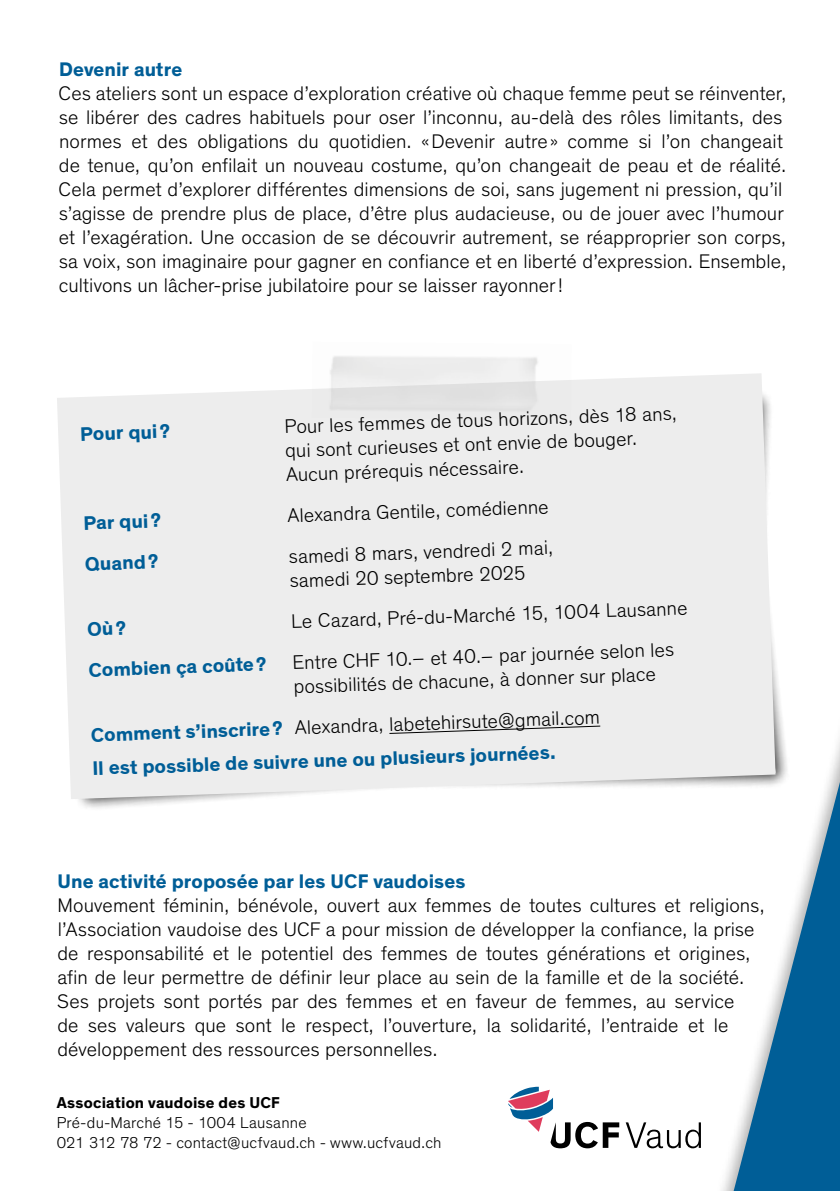
<style>
.page{position:relative;width:840px;height:1191px;background:#fff}
.page>*{position:absolute;margin:0;border:0;box-sizing:border-box;transform-origin:0 0}
.t1{font:300 20px/24px "Theinhardt";letter-spacing:.005em;color:#000}
.t2{font:700 20px/41px "Theinhardt";letter-spacing:.005em;color:#005e97}
.t3{font:300 16px/20px "Theinhardt";letter-spacing:.015em;color:#000}
.t4{font:700 16px "Theinhardt";letter-spacing:.015em;color:#000}
</style>
<div class="page">
<div style="left:57px;top:377px;width:611px;height:422px;background:#ededed"></div>
<img style="left:312px;top:356px;width:259px;height:64px">
<div style="left:668px;top:176px;width:171px;height:1015px;background:#000;opacity:.3"></div>
<svg style="left:729px;top:782px;width:110px;height:409px"></svg>
<svg style="left:625px;top:1122px;width:75px;height:26px"></svg>
<svg style="left:508px;top:1086px;width:111px;height:62px"></svg>
<svg style="left:388px;top:725px;width:213px;height:9px;background:#d2d2d2"></svg>
<p class="t2" style="left:59px;top:49px;width:124px">Devenir autre</p>
<p class="t1" style="left:59px;top:81px;width:728px">Ces ateliers sont un espace d’exploration créative où chaque femme peut se réinventer, se libérer des cadres habituels pour oser l’inconnu, au-delà des rôles limitants, des normes et des obligations du quotidien. «Devenir autre» comme si l’on changeait de tenue, qu’on enfilait un nouveau costume, qu’on changeait de peau et de réalité.<br>Cela permet d’explorer différentes dimensions de soi, sans jugement ni pression, qu’il s’agisse de prendre plus de place, d’être plus audacieuse, ou de jouer avec l’humour et l’exagération. Une occasion de se découvrir autrement, se réapproprier son corps, sa voix, son imaginaire pour gagner en confiance et en liberté d’expression. Ensemble, cultivons un lâcher-prise jubilatoire pour se laisser rayonner!</p>
<p class="t1" style="left:284px;top:415px;width:394px;rotate:-2deg">Pour les femmes de tous horizons, dès 18 ans, qui sont curieuses et ont envie de bouger.<br>Aucun prérequis nécessaire.</p>
<p class="t1" style="left:287px;top:495px;width:266px;line-height:41px;rotate:-2deg">Alexandra Gentile, comédienne samedi 8 mars, vendredi 2 mai,</p>
<p class="t1" style="left:289px;top:560px;width:398px;line-height:41px;rotate:-2deg">samedi 20 septembre 2025<br>Le Cazard, Pré-du-Marché 15, 1004 Lausanne<br>Entre CHF 10.– et 40.– par journée selon les</p>
<p class="t1" style="left:293px;top:666px;width:364px;line-height:41px;rotate:-2deg">possibilités de chacune, à donner sur place<br>Alexandra, labetehirsute@gmail.com</p>
<p class="t2" style="left:80px;top:414px;width:91px;rotate:-2deg">Pour qui?</p>
<p class="t2" style="left:83px;top:503px;width:79px;rotate:-2deg">Par qui?<br>Quand?</p>
<p class="t2" style="left:86px;top:609px;width:179px;rotate:-2deg">Où?<br>Combien ça coûte?</p>
<p class="t2" style="left:90px;top:715px;width:193px;rotate:-2deg">Comment s’inscrire?</p>
<p class="t2" style="left:92px;top:748px;width:465px;rotate:-2deg">Il est possible de suivre une ou plusieurs journées.</p>
<p class="t2" style="left:58px;top:861px;width:409px">Une activité proposée par les UCF vaudoises</p>
<p class="t1" style="left:57px;top:894px;width:708px">Mouvement féminin, bénévole, ouvert aux femmes de toutes cultures et religions, l’Association vaudoise des UCF a pour mission de développer la confiance, la prise de responsabilité et le potentiel des femmes de toutes générations et origines, afin de leur permettre de définir leur place au sein de la famille et de la société.<br>Ses projets sont portés par des femmes et en faveur de femmes, au service<br>de ses valeurs que sont le respect, l’ouverture, la solidarité, l’entraide et le développement des ressources personnelles.</p>
<p class="t4" style="left:57px;top:1093px;width:224px">Association vaudoise des UCF</p>
<p class="t3" style="left:57px;top:1113px;width:386px">Pré-du-Marché 15 - 1004 Lausanne<br>021 312 78 72 - contact@ucfvaud.ch - www.ucfvaud.ch</p>
</div>
